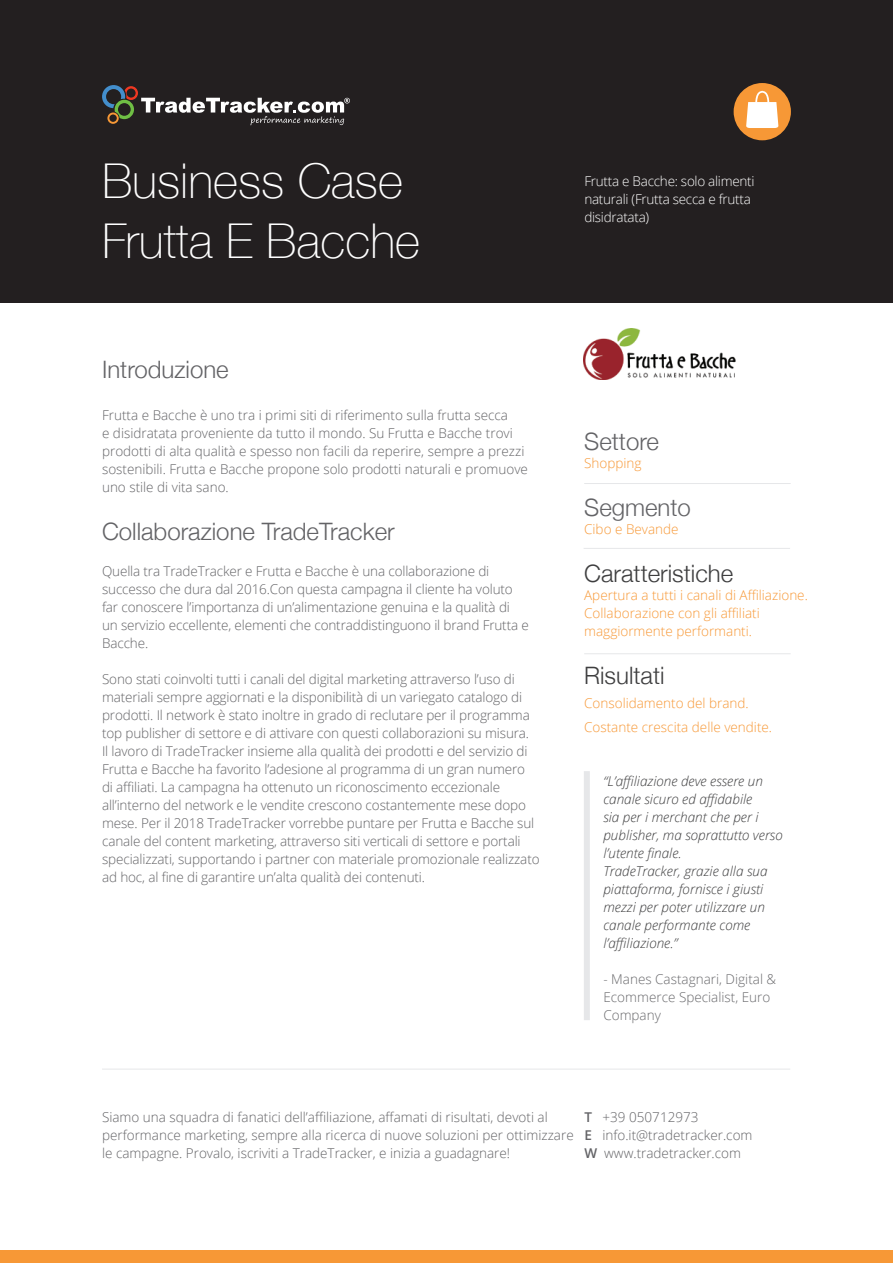
<style>
.page{position:relative;width:893px;height:1263px;background:#fff}
.page>*{position:absolute;margin:0;border:0;box-sizing:border-box;transform-origin:0 0}
.t1{font:100 48px/60px "Helvetica Neue";color:#fff}
.t2{font:300 24px "Helvetica Neue";color:#636366}
.t3{font:300 24px "Helvetica Neue";color:#3e3e3f}
.t4{font:300 13.5px/18px "Open Sans";letter-spacing:-.01em;color:#636366}
.t5{font:italic 300 13.5px/18px "Open Sans";color:#3e3e3f}
.t6{font:300 13.5px/18px "Open Sans";color:#f79836}
.t7{font:300 13.5px/18px "Open Sans";letter-spacing:-.02em;color:#fff}
.t8{font:300 13.5px/18px "Open Sans";color:#69696c}
.s1{font-weight:600}
</style>
<div class="page">
<div style="left:0;top:0;width:893px;height:303px;background:#231f20"></div>
<hr style="left:584px;top:548px;width:206px;height:1px;background:#e6e7e9">
<hr style="left:584px;top:653px;width:207px;height:1px;background:#e6e7e9">
<hr style="left:584px;top:483px;width:207px;height:1px;background:#e6e7e9">
<div style="left:584px;top:771px;width:6px;height:249px;background:#e6e7e9"></div>
<hr style="left:102px;top:1069px;width:688px;height:1px;background:#e6e7e9">
<svg style="left:102px;top:85px;width:248px;height:40px"></svg>
<div style="left:734px;top:83px;width:57px;height:57px;background:#f79836;border-radius:50%"></div>
<svg style="left:746px;top:91px;width:32px;height:37px"></svg>
<div style="left:0;top:1250px;width:893px;height:13px;background:#f79836"></div>
<img style="left:584px;top:328px;width:152px;height:52px">
<h1 class="t1" style="left:102px;top:151px;width:320px">Business Case<br>Frutta E Bacche</h1>
<p class="t7" style="left:584px;top:173px;width:172px">Frutta e Bacche: solo alimenti naturali (Frutta secca e frutta disidratata)</p>
<h2 class="t2" style="left:102px;top:361px;width:128px">Introduzione</h2>
<p class="t4" style="left:102px;top:407px;width:427px">Frutta e Bacche è uno tra i primi siti di riferimento sulla frutta secca<br>e disidratata proveniente da tutto il mondo. Su Frutta e Bacche trovi prodotti di alta qualità e spesso non facili da reperire, sempre a prezzi sostenibili. Frutta e Bacche propone solo prodotti naturali e promuove uno stile di vita sano.</p>
<h2 class="t2" style="left:102px;top:523px;width:294px">Collaborazione TradeTracker</h2>
<p class="t4" style="left:102px;top:563px;width:428px">Quella tra TradeTracker e Frutta e Bacche è una collaborazione di successo che dura dal 2016.Con questa campagna il cliente ha voluto far conoscere l’importanza di un’alimentazione genuina e la qualità di un servizio eccellente, elementi che contraddistinguono il brand Frutta e Bacche.</p>
<p class="t4" style="left:102px;top:671px;width:439px">Sono stati coinvolti tutti i canali del digital marketing attraverso l’uso di materiali sempre aggiornati e la disponibilità di un variegato catalogo di prodotti. Il network è stato inoltre in grado di reclutare per il programma top publisher di settore e di attivare con questi collaborazioni su misura.<br>Il lavoro di TradeTracker insieme alla qualità dei prodotti e del servizio di Frutta e Bacche ha favorito l’adesione al programma di un gran numero<br>di affiliati. La campagna ha ottenuto un riconoscimento eccezionale all’interno del network e le vendite crescono costantemente mese dopo mese. Per il 2018 TradeTracker vorrebbe puntare per Frutta e Bacche sul canale del content marketing, attraverso siti verticali di settore e portali specializzati, supportando i partner con materiale promozionale realizzato ad hoc, al fine di garantire un’alta qualità dei contenuti.</p>
<h2 class="t2" style="left:584px;top:433px;width:76px">Settore</h2>
<p class="t6" style="left:584px;top:455px;width:59px">Shopping</p>
<h2 class="t2" style="left:584px;top:499px;width:108px">Segmento</h2>
<p class="t6" style="left:584px;top:521px;width:96px">Cibo e Bevande</p>
<h2 class="t3" style="left:584px;top:565px;width:150px">Caratteristiche</h2>
<p class="t6" style="left:584px;top:586px;width:225px">Apertura a tutti i canali di Affiliazione.<br>Collaborazione con gli affiliati maggiormente performanti.</p>
<h2 class="t3" style="left:584px;top:667px;width:82px">Risultati</h2>
<p class="t6" style="left:584px;top:692px;width:189px;line-height:24px">Consolidamento del brand.<br>Costante crescita delle vendite.</p>
<p class="t5" style="left:603px;top:772px;width:181px">“L’affiliazione deve essere un canale sicuro ed affidabile<br>sia per i merchant che per i publisher, ma soprattutto verso l’utente finale.<br>TradeTracker, grazie alla sua piattaforma, fornisce i giusti mezzi per poter utilizzare un canale performante come l’affiliazione.”</p>
<p class="t8" style="left:603px;top:971px;width:174px">- Manes Castagnari, Digital &amp;<br>Ecommerce Specialist, Euro<br>Company</p>
<p class="t4" style="left:102px;top:1108px;width:473px">Siamo una squadra di fanatici dell’affiliazione, affamati di risultati, devoti al performance marketing, sempre alla ricerca di nuove soluzioni per ottimizzare le campagne. Provalo, iscriviti a TradeTracker, e inizia a guadagnare!</p>
<p class="t4" style="left:584px;top:1109px;width:170px"><span class="s1">T</span> +39 050712973<br><span class="s1">E</span> info.it@tradetracker.com<br><span class="s1">W</span> www.tradetracker.com</p>
</div>
